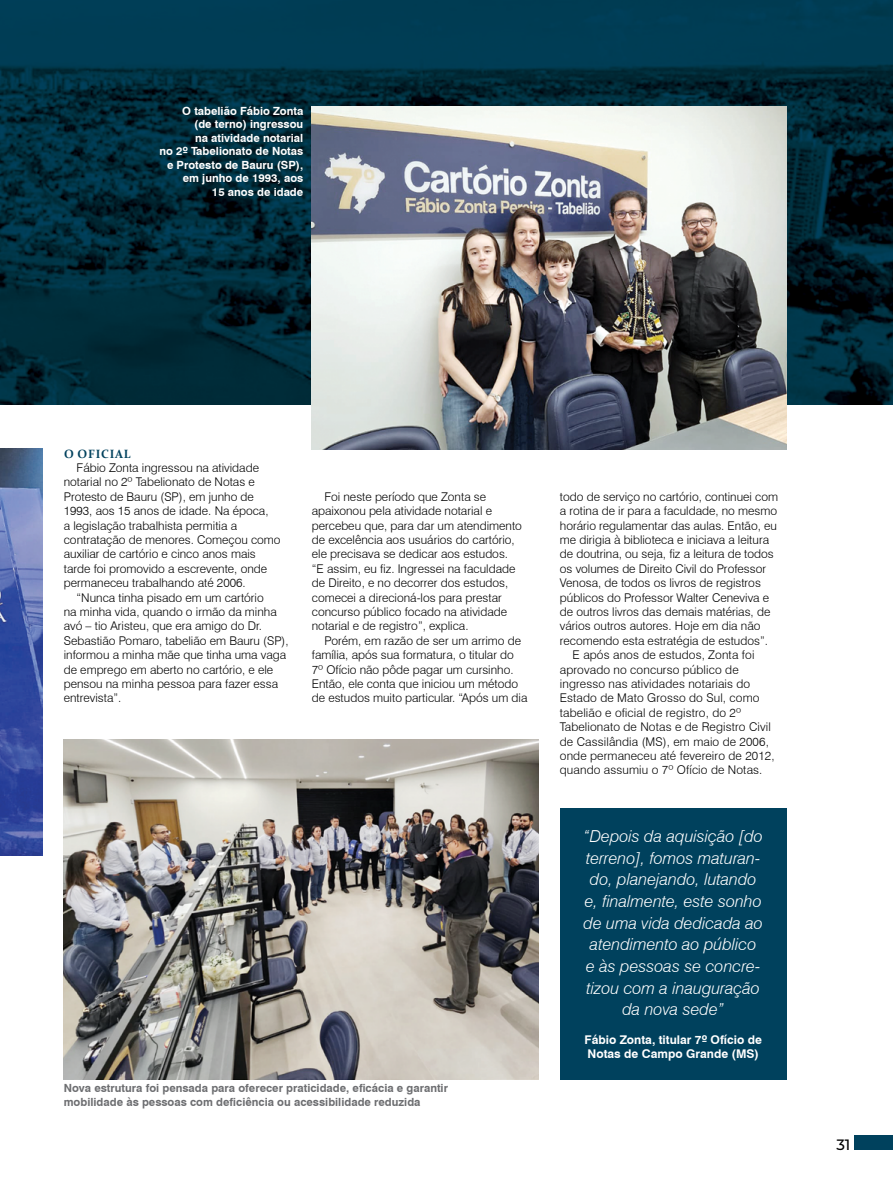
<style>
.page{position:relative;width:893px;height:1191px;background:#fff}
.page>*{position:absolute;margin:0;border:0;box-sizing:border-box;transform-origin:0 0}
.t1{font:italic 300 16.5px/21.6px "Swiss 721 BT";color:#fff;text-align:center}
.t2{font:500 15px "Montserrat";color:#000}
.t3{font:300 12px/14.4px "Swiss 721 BT";color:#000}
.t4{font:700 12px/14.4px "Swiss 721 BT";color:#fff}
.t5{font:700 12px "Constantia";letter-spacing:.06em;color:#00415d}
.t6{font:700 11.25px/13.5px "Swiss 721 BT";color:#fff;text-align:right}
.t7{font:700 11.25px/13.5px "Swiss 721 BT";color:#6d6e71}
</style>
<div class="page">
<img style="left:0;top:0;width:893px;height:404px">
<div style="left:560px;top:808px;width:227px;height:271px;background:#00415d"></div>
<div style="left:855px;top:1135px;width:38px;height:15px;background:#00415d"></div>
<img style="left:64px;top:739px;width:475px;height:340px">
<img style="left:0;top:448px;width:43px;height:407px">
<img style="left:312px;top:106px;width:475px;height:343px">
<p class="t6" style="left:160px;top:104px;width:145px">O tabelião Fábio Zonta<br>(de terno) ingressou<br>na atividade notarial<br>no 2º Tabelionato de Notas e Protesto de Bauru (SP), em junho de 1993, aos<br>15 anos de idade</p>
<p class="t5" style="left:64px;top:445px;width:68px">O OFICIAL</p>
<p class="t3" style="left:64px;top:460px;width:218px;text-indent:13px">Fábio Zonta ingressou na atividade notarial no 2º Tabelionato de Notas e Protesto de Bauru (SP), em junho de 1993, aos 15 anos de idade. Na época,<br>a legislação trabalhista permitia a contratação de menores. Começou como auxiliar de cartório e cinco anos mais tarde foi promovido a escrevente, onde permaneceu trabalhando até 2006.</p>
<p class="t3" style="left:64px;top:590px;width:226px;text-indent:13px">“Nunca tinha pisado em um cartório<br>na minha vida, quando o irmão da minha avó – tio Aristeu, que era amigo do Dr.<br>Sebastião Pomaro, tabelião em Bauru (SP), informou a minha mãe que tinha uma vaga de emprego em aberto no cartório, e ele pensou na minha pessoa para fazer essa entrevista”.</p>
<p class="t3" style="left:312px;top:489px;width:212px;text-indent:13px">Foi neste período que Zonta se apaixonou pela atividade notarial e percebeu que, para dar um atendimento de excelência aos usuários do cartório, ele precisava se dedicar aos estudos. “E assim, eu fiz. Ingressei na faculdade de Direito, e no decorrer dos estudos, comecei a direcioná-los para prestar concurso público focado na atividade notarial e de registro”, explica.</p>
<p class="t3" style="left:312px;top:633px;width:217px;text-indent:13px">Porém, em razão de ser um arrimo de família, após sua formatura, o titular do 7º Ofício não pôde pagar um cursinho.<br>Então, ele conta que iniciou um método de estudos muito particular. “Após um dia</p>
<p class="t7" style="left:64px;top:1081px;width:386px">Nova estrutura foi pensada para oferecer praticidade, eficácia e garantir mobilidade às pessoas com deficiência ou acessibilidade reduzida</p>
<p class="t3" style="left:560px;top:489px;width:220px">todo de serviço no cartório, continuei com</p>
<p class="t3" style="left:560px;top:503px;width:219px">a rotina de ir para a faculdade, no mesmo</p>
<p class="t3" style="left:560px;top:518px;width:219px">horário regulamentar das aulas. Então, eu</p>
<p class="t3" style="left:560px;top:532px;width:211px">me dirigia à biblioteca e iniciava a leitura</p>
<p class="t3" style="left:560px;top:547px;width:215px">de doutrina, ou seja, fiz a leitura de todos</p>
<p class="t3" style="left:560px;top:561px;width:208px">os volumes de Direito Civil do Professor</p>
<p class="t3" style="left:560px;top:575px;width:202px">Venosa, de todos os livros de registros</p>
<p class="t3" style="left:560px;top:590px;width:211px">públicos do Professor Walter Ceneviva e</p>
<p class="t3" style="left:560px;top:604px;width:212px">de outros livros das demais matérias, de</p>
<p class="t3" style="left:560px;top:619px;width:202px">vários outros autores. Hoje em dia não</p>
<p class="t3" style="left:560px;top:633px;width:210px">recomendo esta estratégia de estudos”.</p>
<p class="t3" style="left:573px;top:647px;width:183px">E após anos de estudos, Zonta foi</p>
<p class="t3" style="left:560px;top:662px;width:180px">aprovado no concurso público de</p>
<p class="t3" style="left:560px;top:676px;width:192px">ingresso nas atividades notariais do</p>
<p class="t3" style="left:560px;top:691px;width:201px">Estado de Mato Grosso do Sul, como</p>
<p class="t3" style="left:560px;top:705px;width:183px">tabelião e oficial de registro, do 2º</p>
<p class="t3" style="left:560px;top:719px;width:212px">Tabelionato de Notas e de Registro Civil</p>
<p class="t3" style="left:560px;top:734px;width:210px">de Cassilândia (MS), em maio de 2006,</p>
<p class="t3" style="left:560px;top:748px;width:216px">onde permaneceu até fevereiro de 2012,</p>
<p class="t3" style="left:560px;top:763px;width:204px">quando assumiu o 7º Ofício de Notas.</p>
<h1 class="t1" style="left:584px;top:825px;width:181px">“Depois da aquisição [do terreno], fomos maturan&shy;do, planejando, lutando e, finalmente, este sonho de uma vida dedicada ao atendimento ao público e às pessoas se concre&shy;tizou com a inauguração da nova sede”</h1>
<p class="t4" style="left:584px;top:1032px;width:179px">Fábio Zonta, titular 7º Ofício de<br>Notas de Campo Grande (MS)</p>
<p class="t2" style="left:836px;top:1134px;width:16px">31</p>
</div>
